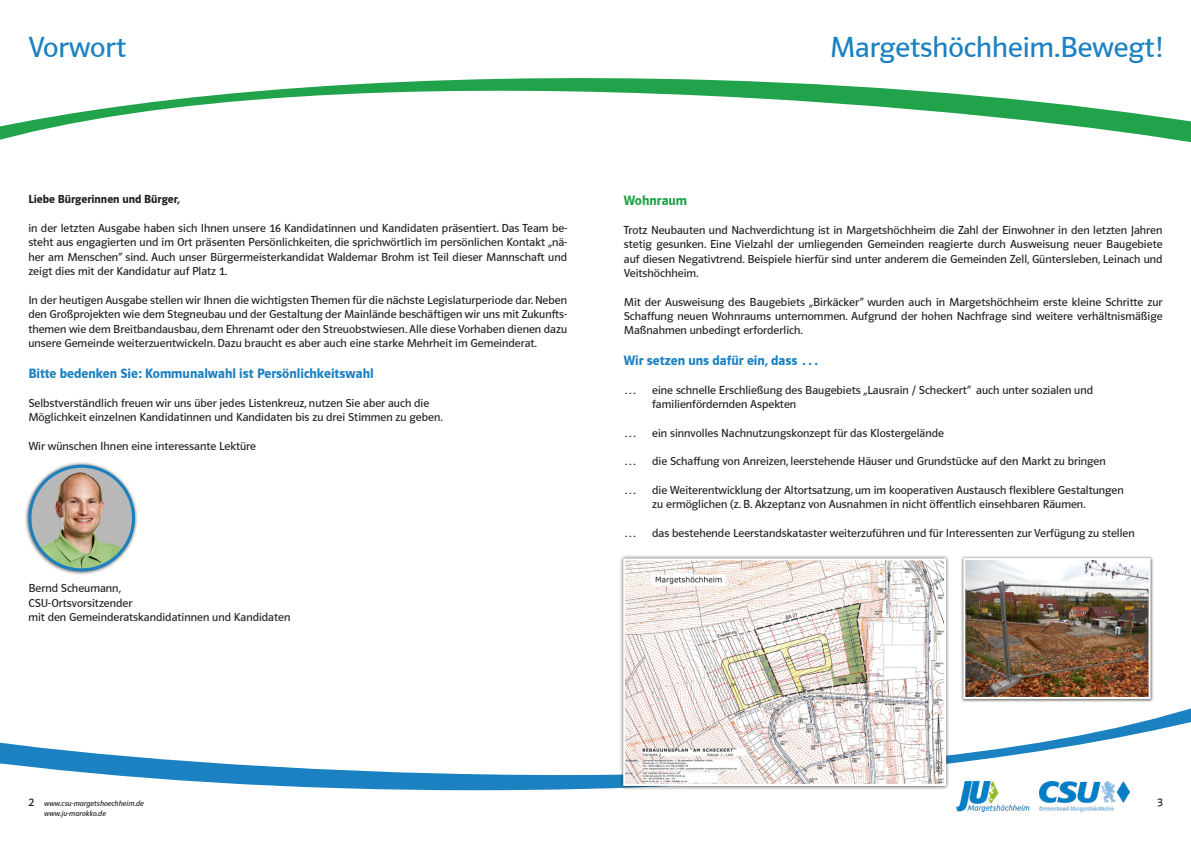
<style>
.page{position:relative;width:1191px;height:842px;background:#fff}
.page>*{position:absolute;margin:0;border:0;box-sizing:border-box;transform-origin:0 0}
.t1{font:30px "CSU Schrift 2000";color:#1b81c1}
.t2{font:700 14px "CSU Schrift 2000";color:#1b81c1}
.t3{font:700 14px "CSU Schrift 2000";color:#20a34b}
.t4{font:12px/14.4px "CSU Schrift 2000";color:#231f20;text-align:justify}
.t5{font:700 12px "CSU Schrift 2000";color:#231f20}
.t6{font:italic 8px "CSU Schrift 2000";color:#231f20}
.s1{font-style:normal;font-size:12px}
</style>
<div class="page">
<svg style="left:0;top:718px;width:1191px;height:94px"></svg>
<svg style="left:0;top:130px;width:1191px;height:13px"></svg>
<svg style="left:0;top:78px;width:1191px;height:52px"></svg>
<img style="left:957px;top:781px;width:73px;height:31px">
<img style="left:1039px;top:782px;width:90px;height:29px">
<div style="left:25px;top:461px;width:114px;height:114px;background:#231f20;opacity:.75"></div>
<img style="left:30px;top:466px;width:103px;height:104px;border-radius:52px">
<div style="left:28px;top:465px;width:107px;height:106px;border:3px solid #1b81c1;border-radius:50%"></div>
<div style="left:619px;top:554px;width:331px;height:236px;background:#231f20;opacity:.75"></div>
<img style="left:626px;top:561px;width:317px;height:222px">
<div style="left:623px;top:558px;width:323px;height:228px;border:2px solid #fff"></div>
<div style="left:960px;top:555px;width:193px;height:147px;background:#231f20;opacity:.75"></div>
<img style="left:966px;top:561px;width:181px;height:135px">
<div style="left:963px;top:558px;width:187px;height:141px;border:2px solid #fff"></div>
<h1 class="t1" style="left:28px;top:31px;width:99px">Vorwort</h1>
<h1 class="t1" style="left:830px;top:31px;width:334px">Margetshöchheim.Bewegt!</h1>
<p class="t5" style="left:28px;top:193px;width:153px">Liebe Bürgerinnen und Bürger,</p>
<p class="t4" style="left:28px;top:221px;width:540px">in der letzten Ausgabe haben sich Ihnen unsere 16 Kandidatinnen und Kandidaten präsentiert. Das Team be&shy;steht aus engagierten und im Ort präsenten Persönlichkeiten, die sprichwörtlich im persönlichen Kontakt „nä&shy;her am Menschen“ sind. Auch unser Bürgermeisterkandidat Waldemar Brohm ist Teil dieser Mannschaft und zeigt dies mit der Kandidatur auf Platz 1.</p>
<p class="t4" style="left:28px;top:293px;width:540px">In der heutigen Ausgabe stellen wir Ihnen die wichtigsten Themen für die nächste Legislaturperiode dar. Neben den Großprojekten wie dem Stegneubau und der Gestaltung der Mainlände beschäftigen wir uns mit Zukunfts&shy;themen wie dem Breitbandausbau, dem Ehrenamt oder den Streuobstwiesen. Alle diese Vorhaben dienen dazu unsere Gemeinde weiterzuentwickeln. Dazu braucht es aber auch eine starke Mehrheit im Gemeinderat.</p>
<p class="t2" style="left:28px;top:366px;width:347px">Bitte bedenken Sie: Kommunalwahl ist Persönlichkeitswahl</p>
<p class="t4" style="left:28px;top:395px;width:416px">Selbstverständlich freuen wir uns über jedes Listenkreuz, nutzen Sie aber auch die<br>Möglichkeit einzelnen Kandidatinnen und Kandidaten bis zu drei Stimmen zu geben.</p>
<p class="t4" style="left:28px;top:438px;width:229px">Wir wünschen Ihnen eine interessante Lektüre</p>
<p class="t4" style="left:28px;top:581px;width:263px;text-align:left">Bernd Scheumann,<br>CSU-Ortsvorsitzender<br>mit den Gemeinderatskandidatinnen und Kandidaten</p>
<p class="t3" style="left:624px;top:193px;width:65px">Wohnraum</p>
<p class="t4" style="left:624px;top:223px;width:540px">Trotz Neubauten und Nachverdichtung ist in Margetshöchheim die Zahl der Einwohner in den letzten Jahren stetig gesunken. Eine Vielzahl der umliegenden Gemeinden reagierte durch Ausweisung neuer Baugebiete auf diesen Negativtrend. Beispiele hierfür sind unter anderem die Gemeinden Zell, Güntersleben, Leinach und Veitshöchheim.</p>
<p class="t4" style="left:624px;top:294px;width:540px">Mit der Ausweisung des Baugebiets „Birkäcker“ wurden auch in Margetshöchheim erste kleine Schritte zur Schaffung neuen Wohnraums unternommen. Aufgrund der hohen Nachfrage sind weitere verhältnismäßige Maßnahmen unbedingt erforderlich.</p>
<p class="t2" style="left:624px;top:353px;width:197px">Wir setzen uns dafür ein, dass …</p>
<p class="t4" style="left:624px;top:383px;width:14px">…</p>
<p class="t4" style="left:652px;top:383px;width:442px">eine schnelle Erschließung des Baugebiets „Lausrain / Scheckert“ auch unter sozialen und familienfördernden Aspekten</p>
<p class="t4" style="left:624px;top:426px;width:14px">…</p>
<p class="t4" style="left:652px;top:426px;width:293px">ein sinnvolles Nachnutzungskonzept für das Klostergelände</p>
<p class="t4" style="left:624px;top:454px;width:14px">…</p>
<p class="t4" style="left:652px;top:454px;width:455px">die Schaffung von Anreizen, leerstehende Häuser und Grundstücke auf den Markt zu bringen</p>
<p class="t4" style="left:624px;top:483px;width:14px">…</p>
<p class="t4" style="left:652px;top:483px;width:473px">die Weiterentwicklung der Altortsatzung, um im kooperativen Austausch flexiblere Gestaltungen zu ermöglichen (z. B. Akzeptanz von Ausnahmen in nicht öffentlich einsehbaren Räumen.</p>
<p class="t4" style="left:624px;top:526px;width:14px">…</p>
<p class="t4" style="left:652px;top:526px;width:484px">das bestehende Leerstandskataster weiterzuführen und für Interessenten zur Verfügung zu stellen</p>
<p class="t6" style="left:28px;top:799px;width:117px"><span class="s1">2</span> www.csu-margetshoechheim.de</p>
<p class="t4" style="left:1157px;top:795px;width:7px">3</p>
<p class="t6" style="left:44px;top:809px;width:63px">www.ju-marokko.de</p>
</div>
